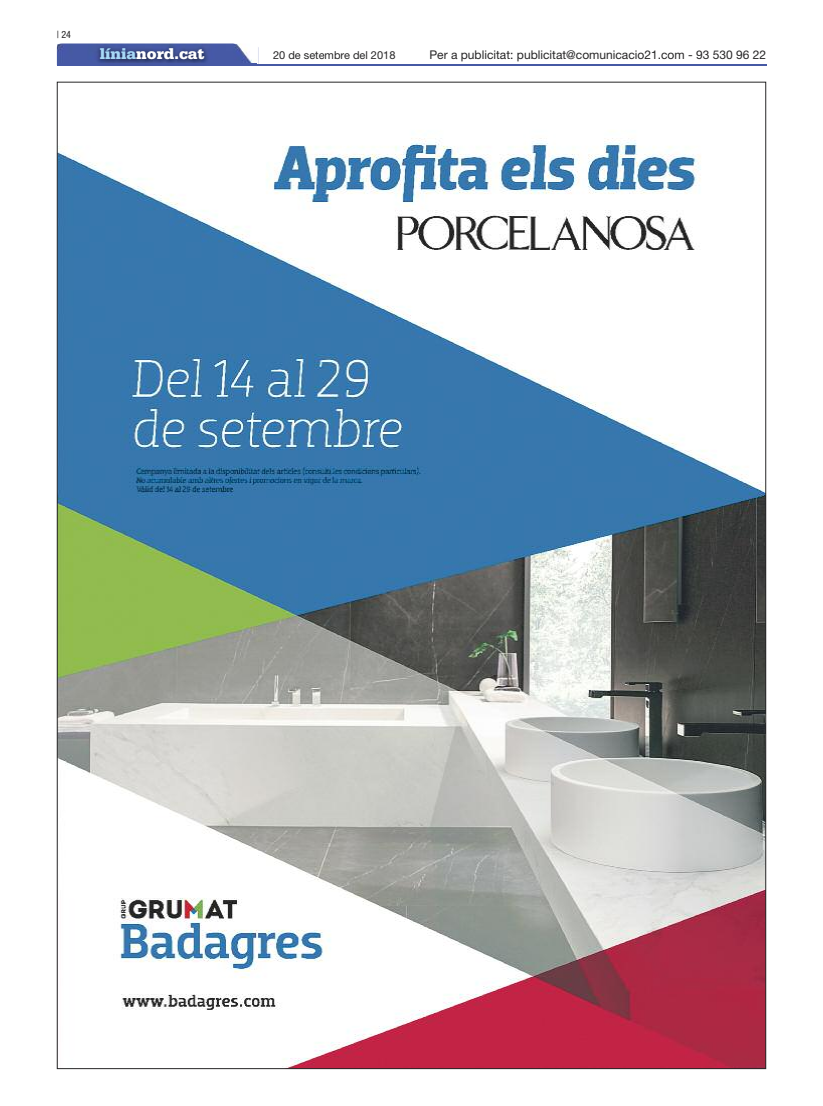
<style>
.page{position:relative;width:823px;height:1106px;background:#fff}
.page>*{position:absolute;margin:0;border:0;box-sizing:border-box;transform-origin:0 0}
.t1{font:900 16px "Serifa";color:#fff}
.t2{font:12px "Helvetica Neue";color:#272627}
.t3{font:11px "Helvetica Neue";color:#272627}
.t4{font:condensed 10px "Helvetica Neue";color:#272627}
.s1{color:#a7d8f7}
</style>
<div class="page">
<hr style="left:57px;top:64px;width:708px;height:1px;background:#4659a4">
<img style="left:56px;top:43px;width:200px;height:23px">
<img style="left:57px;top:44px;width:199px;height:21px">
<img style="left:59px;top:131px;width:704px;height:936px">
<p class="t4" style="left:57px;top:31px;width:16px">|24</p>
<h1 class="t1" style="left:100px;top:48px;width:106px"><span class="s1">línia</span>nord.cat</h1>
<p class="t3" style="left:273px;top:48px;width:124px">20 de setembre del 2018</p>
<p class="t2" style="left:429px;top:48px;width:338px">Per a publicitat: publicitat@comunicacio21.com - 93 530 96 22</p>
</div>
